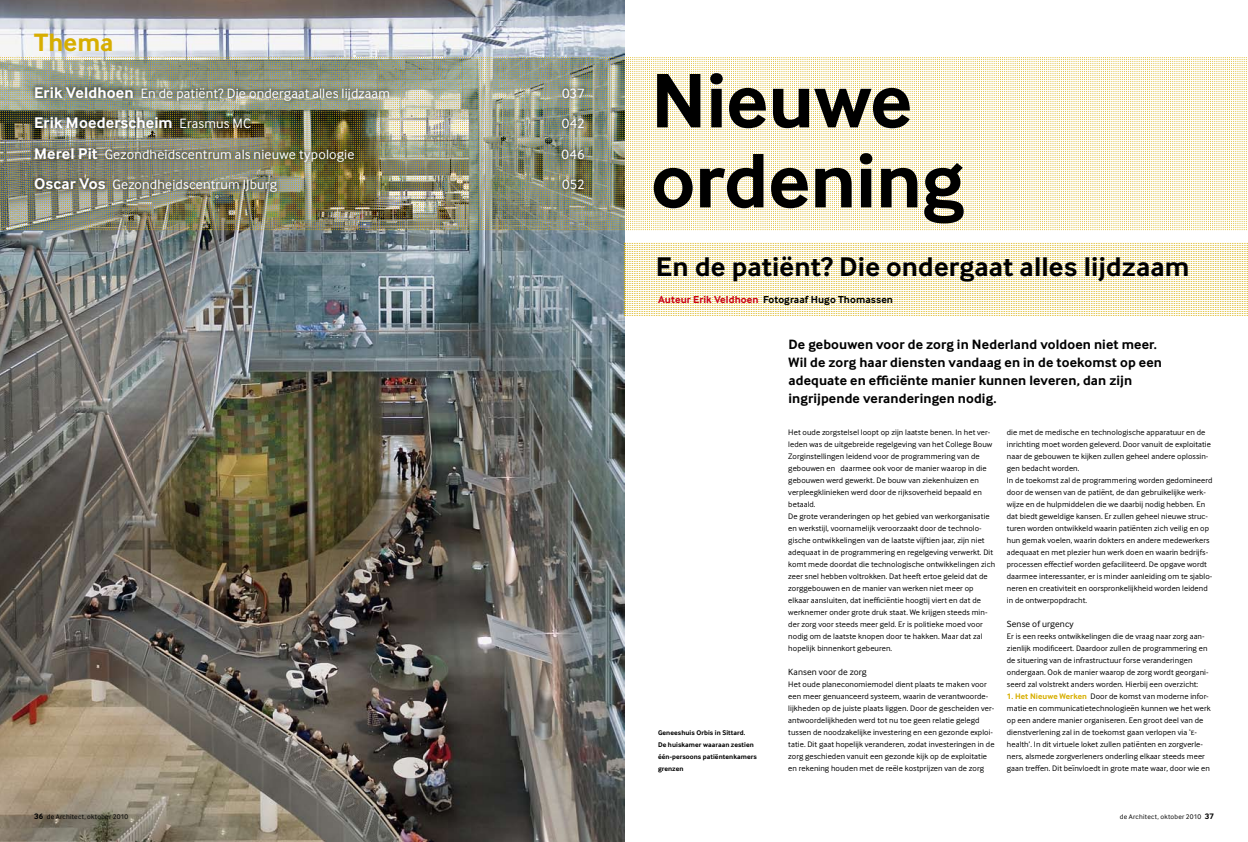
<style>
.page{position:relative;width:1248px;height:842px;background:#fff}
.page>*{position:absolute;margin:0;border:0;box-sizing:border-box;transform-origin:0 0}
.t1{font:700 80px/80px "Inter Face Typo";letter-spacing:-.005em;color:#000}
.t2{font:700 28px "Inter Face Typo";letter-spacing:.005em;color:#000}
.t3{font:700 26px "Inter Face Typo";letter-spacing:.005em;color:#d7ae00}
.t4{font:700 16px "Inter Face Typo";letter-spacing:.01em;color:#fff}
.t5{font:700 14px/18px "Inter Face Typo";letter-spacing:.01em;color:#000}
.t6{font:14px "Inter Face Typo";letter-spacing:.01em;color:#fff}
.t7{font:700 10.5px "Inter Face Typo";letter-spacing:.01em;color:#000}
.t8{font:9.2px "Inter Face Typo";letter-spacing:.01em;color:#000}
.t9{font:8.2px/12px "Inter Face Typo";letter-spacing:.01em;color:#000}
.t10{font:700 7px/12px "Inter Face Typo";letter-spacing:.01em;color:#000}
.t11{font:7px "Inter Face Typo";letter-spacing:.03em;color:#000}
.s1{font-weight:700;font-size:16px}
.s2{font-weight:400;font-size:14px}
.s3{color:#c90019}
.s4{font-weight:700;color:#d7ae00}
.s5{font-weight:700;font-size:8.2px}
</style>
<div class="page">
<img style="left:0;top:1px;width:624px;height:841px">
<img style="left:0;top:57px;width:1247px;height:173px">
<svg style="left:624px;top:243px;width:624px;height:73px"></svg>
<div style="left:29px;top:81px;width:561px;height:117px;background:#000;opacity:.75"></div>
<h3 class="t3" style="left:34px;top:27px;width:81px">Thema</h3>
<h3 class="t6" style="left:34px;top:85px;width:357px"><span class="s1">Erik Veldhoen</span> En de patiënt? Die ondergaat alles lijdzaam</h3>
<h3 class="t6" style="left:562px;top:85px;width:24px">037</h3>
<h3 class="t4" style="left:34px;top:113px;width:219px">Erik Moederscheim <span class="s2">Erasmus MC</span></h3>
<h3 class="t6" style="left:562px;top:115px;width:24px">042</h3>
<h3 class="t6" style="left:34px;top:145px;width:322px"><span class="s1">Merel Pit</span> Gezondheidscentrum als nieuwe typologie</h3>
<h3 class="t6" style="left:561px;top:145px;width:24px">046</h3>
<h3 class="t6" style="left:34px;top:176px;width:244px"><span class="s1">Oscar Vos</span> Gezondheidscentrum IJburg</h3>
<h3 class="t6" style="left:562px;top:176px;width:24px">052</h3>
<h1 class="t1" style="left:651px;top:58px;width:315px">Nieuwe ordening</h1>
<h2 class="t2" style="left:656px;top:249px;width:535px">En de patiënt? Die ondergaat alles lijdzaam</h2>
<p class="t7" style="left:658px;top:293px;width:236px"><span class="s3">Auteur Erik Veldhoen</span> Fotograaf Hugo Thomassen</p>
<p class="t10" style="left:658px;top:727px;width:100px">Geneeshuis Orbis in Sittard.<br>De huiskamer waaraan zestien één-persoons patiëntenkamers grenzen</p>
<h3 class="t5" style="left:788px;top:335px;width:375px">De gebouwen voor de zorg in Nederland voldoen niet meer.<br>Wil de zorg haar diensten vandaag en in de toekomst op een adequate en efficiënte manier kunnen leveren, dan zijn ingrijpende veranderingen nodig.</h3>
<p class="t9" style="left:788px;top:426px;width:208px">Het oude zorgstelsel loopt op zijn laatste benen. In het ver&shy;leden was de uitgebreide regelgeving van het College Bouw Zorginstellingen leidend voor de programmering van de gebouwen en daarmee ook voor de manier waarop in die gebouwen werd gewerkt. De bouw van ziekenhuizen en verpleegklinieken werd door de rijksoverheid bepaald en betaald.<br>De grote veranderingen op het gebied van werkorganisatie en werkstijl, voornamelijk veroorzaakt door de technolo&shy;gische ontwikkelingen van de laatste vijftien jaar, zijn niet adequaat in de programmering en regelgeving verwerkt. Dit komt mede doordat die technologische ontwikkelingen zich zeer snel hebben voltrokken. Dat heeft ertoe geleid dat de zorggebouwen en de manier van werken niet meer op elkaar aansluiten, dat inefficiëntie hoogtij viert en dat de werknemer onder grote druk staat. We krijgen steeds min&shy;der zorg voor steeds meer geld. Er is politieke moed voor nodig om de laatste knopen door te hakken. Maar dat zal hopelijk binnenkort gebeuren.</p>
<p class="t8" style="left:788px;top:667px;width:80px">Kansen voor de zorg</p>
<p class="t9" style="left:788px;top:678px;width:208px">Het oude planeconomiemodel dient plaats te maken voor een meer genuanceerd systeem, waarin de verantwoorde&shy;lijkheden op de juiste plaats liggen. Door de gescheiden ver&shy;antwoordelijkheden werd tot nu toe geen relatie gelegd tussen de noodzakelijke investering en een gezonde exploi&shy;tatie. Dit gaat hopelijk veranderen, zodat investeringen in de zorg geschieden vanuit een gezonde kijk op de exploitatie en rekening houden met de reële kostprijzen van de zorg</p>
<p class="t9" style="left:1006px;top:426px;width:207px">die met de medische en technologische apparatuur en de inrichting moet worden geleverd. Door vanuit de exploitatie naar de gebouwen te kijken zullen geheel andere oplossin&shy;gen bedacht worden.<br>In de toekomst zal de programmering worden gedomineerd door de wensen van de patiënt, de dan gebruikelijke werk&shy;wijze en de hulpmiddelen die we daarbij nodig hebben. En dat biedt geweldige kansen. Er zullen geheel nieuwe struc&shy;turen worden ontwikkeld waarin patiënten zich veilig en op hun gemak voelen, waarin dokters en andere medewerkers adequaat en met plezier hun werk doen en waarin bedrijfs&shy;processen effectief worden gefaciliteerd. De opgave wordt daarmee interessanter, er is minder aanleiding om te sjablo&shy;neren en creativiteit en oorspronkelijkheid worden leidend in de ontwerpopdracht.</p>
<p class="t8" style="left:1006px;top:619px;width:68px">Sense of urgency</p>
<p class="t9" style="left:1006px;top:630px;width:203px">Er is een reeks ontwikkelingen die de vraag naar zorg aan&shy;zienlijk modificeert. Daardoor zullen de programmering en de situering van de infrastructuur forse veranderingen ondergaan. Ook de manier waarop de zorg wordt georgani&shy;seerd zal volstrekt anders worden. Hierbij een overzicht:</p>
<p class="t9" style="left:1006px;top:690px;width:205px"><span class="s4">1. Het Nieuwe Werken</span> Door de komst van moderne infor&shy;matie en communicatietechnologieën kunnen we het werk op een andere manier organiseren. Een groot deel van de dienstverlening zal in de toekomst gaan verlopen via ‘#- health’. In dit virtuele loket zullen patiënten en zorgverle&shy;ners, alsmede zorgverleners onderling elkaar steeds meer gaan treffen. Dit beïnvloedt in grote mate waar, door wie en</p>
<p class="t11" style="left:34px;top:813px;width:96px"><span class="s5">36</span> de Architect, oktober 2010</p>
<p class="t11" style="left:1119px;top:813px;width:96px">de Architect, oktober 2010 <span class="s5">37</span></p>
</div>
